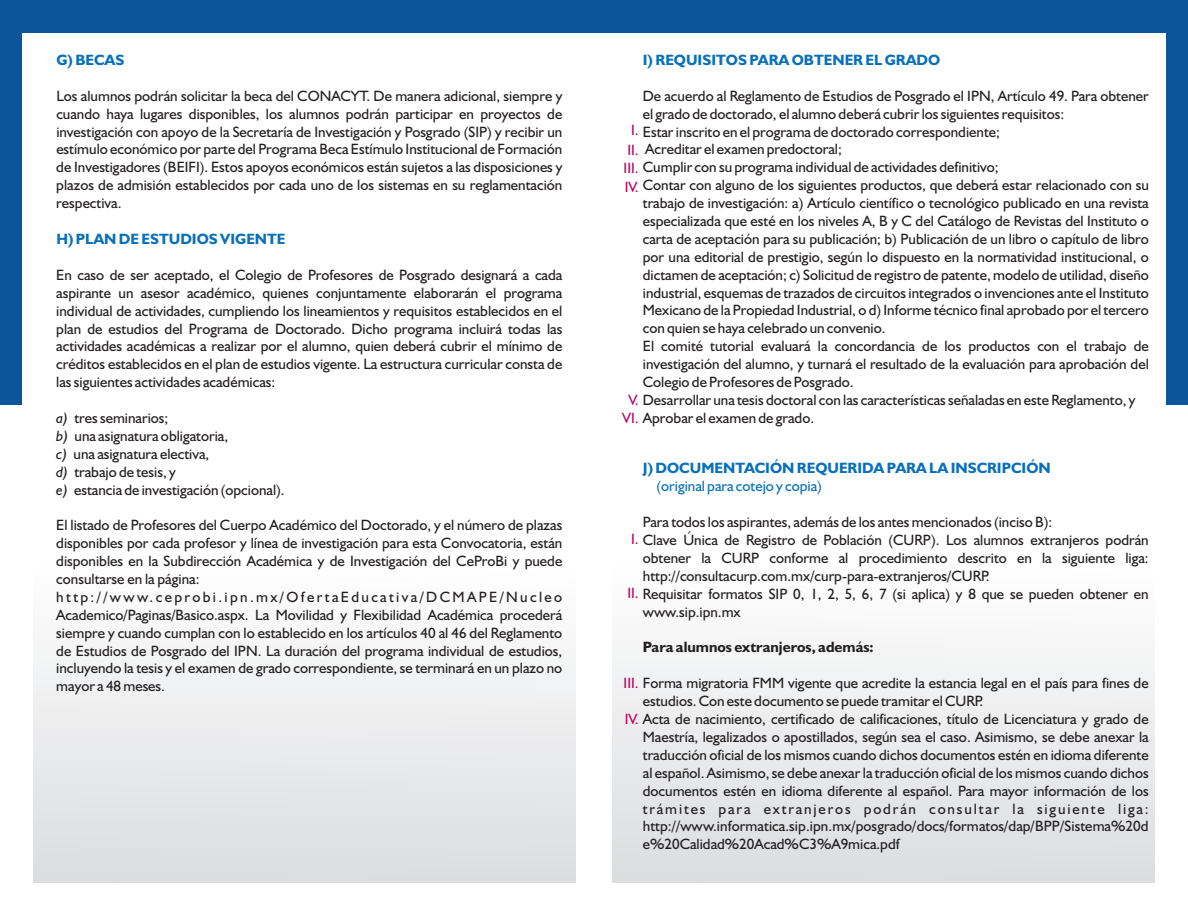
<style>
.page{position:relative;width:1188px;height:918px;background:#fff}
.page>*{position:absolute;margin:0;border:0;box-sizing:border-box;transform-origin:0 0}
.t1{font:15px/17.9px "Humanist 521 BT";color:#231f20;text-align:justify}
.t2{font:700 15px "Humanist 521 BT";color:#0970b9}
.t3{font:15px "Humanist 521 BT";letter-spacing:.12em;color:#231f20}
.t4{font:700 15px "Humanist 521 BT";color:#231f20}
.t5{font:15px "Humanist 521 BT";color:#0970b9}
.t6{font:15px "Humanist 521 BT";color:#b6025e}
.s1{font-style:italic}
.s2{color:#b6025e}
</style>
<div class="page">
<div style="left:0;top:0;width:1188px;height:404px;background:#0b559a"></div>
<div style="left:22px;top:33px;width:1144px;height:392px;background:#fff"></div>
<p class="t2" style="left:56px;top:54px;width:70px">G) BECAS</p>
<p class="t1" style="left:56px;top:88px;width:508px">Los alumnos podrán solicitar la beca del CONACYT. De manera adicional, siempre y cuando haya lugares disponibles, los alumnos podrán participar en proyectos de investigación con apoyo de la Secretaría de Investigación y Posgrado (SIP) y recibir un estímulo económico por parte del Programa Beca Estímulo Institucional de Formación de Investigadores (BEIFI). Estos apoyos económicos están sujetos a las disposiciones y plazos de admisión establecidos por cada uno de los sistemas en su reglamentación respectiva.</p>
<p class="t2" style="left:56px;top:233px;width:231px">H) PLAN DE ESTUDIOS VIGENTE</p>
<p class="t1" style="left:56px;top:267px;width:508px">En caso de ser aceptado, el Colegio de Profesores de Posgrado designará a cada aspirante un asesor académico, quienes conjuntamente elaborarán el programa individual de actividades, cumpliendo los lineamientos y requisitos establecidos en el plan de estudios del Programa de Doctorado. Dicho programa incluirá todas las actividades académicas a realizar por el alumno, quien deberá cubrir el mínimo de créditos establecidos en el plan de estudios vigente. La estructura curricular consta de las siguientes actividades académicas:</p>
<p class="t1" style="left:56px;top:410px;width:230px;text-align:left"><span class="s1">a)</span> tres seminarios;<br><span class="s1">b)</span> una asignatura obligatoria,<br><span class="s1">c)</span> una asignatura electiva,<br><span class="s1">d)</span> trabajo de tesis, y<br><span class="s1">e)</span> estancia de investigación (opcional).</p>
<p class="t1" style="left:56px;top:517px;width:508px">El listado de Profesores del Cuerpo Académico del Doctorado, y el número de plazas disponibles por cada profesor y línea de investigación para esta Convocatoria, están disponibles en la Subdirección Académica y de Investigación del CeProBi y puede</p>
<p class="t1" style="left:56px;top:589px;width:508px">http://www.ceprobi.ipn.mx/OfertaEducativa/DCMAPE/Nucleo Academico/Paginas/Basico.aspx. La Movilidad y Flexibilidad Académica procederá siempre y cuando cumplan con lo establecido en los artículos 40 al 46 del Reglamento de Estudios de Posgrado del IPN. La duración del programa individual de estudios, incluyendo la tesis y el examen de grado correspondiente, se terminará en un plazo no mayor a 48 meses.</p>
<p class="t2" style="left:643px;top:54px;width:299px">I) REQUISITOS PARA OBTENER EL GRADO</p>
<p class="t1" style="left:643px;top:88px;width:508px">De acuerdo al Reglamento de Estudios de Posgrado el IPN, Artículo 49. Para obtener</p>
<p class="t1" style="left:643px;top:106px;width:423px">el grado de doctorado, el alumno deberá cubrir los siguientes requisitos:</p>
<p class="t1" style="left:643px;top:124px;width:359px">Estar inscrito en el programa de doctorado correspondiente;</p>
<p class="t1" style="left:627px;top:142px;width:216px"><span class="s2">II.</span> Acreditar el examen predoctoral;</p>
<p class="t1" style="left:624px;top:159px;width:377px"><span class="s2">III.</span> Cumplir con su programa individual de actividades definitivo;</p>
<p class="t1" style="left:643px;top:177px;width:508px">Contar con alguno de los siguientes productos, que deberá estar relacionado con su</p>
<p class="t1" style="left:643px;top:195px;width:507px">trabajo de investigación: a) Artículo científico o tecnológico publicado en una revista</p>
<p class="t1" style="left:643px;top:213px;width:508px">especializada que esté en los niveles A, B y C del Catálogo de Revistas del Instituto o</p>
<p class="t1" style="left:643px;top:231px;width:508px">carta de aceptación para su publicación; b) Publicación de un libro o capítulo de libro</p>
<p class="t1" style="left:643px;top:249px;width:508px">por una editorial de prestigio, según lo dispuesto en la normatividad institucional, o</p>
<p class="t1" style="left:643px;top:267px;width:508px">dictamen de aceptación; c) Solicitud de registro de patente, modelo de utilidad, diseño</p>
<p class="t1" style="left:643px;top:285px;width:508px">industrial, esquemas de trazados de circuitos integrados o invenciones ante el Instituto</p>
<p class="t1" style="left:643px;top:303px;width:508px">Mexicano de la Propiedad Industrial, o d) Informe técnico final aprobado por el tercero</p>
<p class="t1" style="left:643px;top:321px;width:244px">con quien se haya celebrado un convenio.</p>
<p class="t1" style="left:643px;top:338px;width:508px">El comité tutorial evaluará la concordancia de los productos con el trabajo de</p>
<p class="t1" style="left:643px;top:356px;width:508px">investigación del alumno, y turnará el resultado de la evaluación para aprobación del</p>
<p class="t1" style="left:643px;top:374px;width:212px">Colegio de Profesores de Posgrado.</p>
<p class="t1" style="left:628px;top:392px;width:509px"><span class="s2">V.</span> Desarrollar una tesis doctoral con las características señaladas en este Reglamento, y</p>
<p class="t1" style="left:622px;top:410px;width:193px"><span class="s2">VI.</span> Aprobar el examen de grado.</p>
<p class="t6" style="left:631px;top:123px;width:9px">I.</p>
<p class="t6" style="left:625px;top:180px;width:15px">IV.</p>
<p class="t2" style="left:643px;top:462px;width:409px">J) DOCUMENTACIÓN REQUERIDA PARA LA INSCRIPCIÓN</p>
<p class="t5" style="left:656px;top:480px;width:167px">(original para cotejo y copia)</p>
<p class="t1" style="left:643px;top:514px;width:411px">Para todos los aspirantes, además de los antes mencionados (inciso B):</p>
<p class="t1" style="left:631px;top:532px;width:519px"><span class="s2">I.</span> Clave Única de Registro de Población (CURP). Los alumnos extranjeros podrán</p>
<p class="t1" style="left:643px;top:550px;width:507px">obtener la CURP conforme al procedimiento descrito en la siguiente liga:</p>
<p class="t1" style="left:643px;top:568px;width:348px">http://consultacurp.com.mx/curp-para-extranjeros/CURP.</p>
<p class="t1" style="left:627px;top:586px;width:523px"><span class="s2">II.</span> Requisitar formatos SIP 0, 1, 2, 5, 6, 7 (si aplica) y 8 que se pueden obtener en</p>
<p class="t1" style="left:643px;top:604px;width:99px">www.sip.ipn.mx</p>
<p class="t4" style="left:643px;top:641px;width:232px">Para alumnos extranjeros, además:</p>
<p class="t1" style="left:624px;top:675px;width:527px"><span class="s2">III.</span> Forma migratoria FMM vigente que acredite la estancia legal en el país para fines de</p>
<p class="t1" style="left:643px;top:693px;width:342px">estudios. Con este documento se puede tramitar el CURP.</p>
<p class="t1" style="left:625px;top:711px;width:526px"><span class="s2">IV.</span> Acta de nacimiento, certificado de calificaciones, título de Licenciatura y grado de</p>
<p class="t1" style="left:643px;top:729px;width:507px">Maestría, legalizados o apostillados, según sea el caso. Asimismo, se debe anexar la</p>
<p class="t1" style="left:643px;top:747px;width:507px">traducción oficial de los mismos cuando dichos documentos estén en idioma diferente</p>
<p class="t1" style="left:643px;top:765px;width:507px">al español. Asimismo, se debe anexar la traducción oficial de los mismos cuando dichos</p>
<p class="t1" style="left:643px;top:783px;width:507px">documentos estén en idioma diferente al español. Para mayor información de los</p>
<p class="t3" style="left:643px;top:802px;width:507px">trámites para extranjeros podrán consultar la siguiente liga:</p>
<p class="t1" style="left:643px;top:819px;width:507px">http://www.informatica.sip.ipn.mx/posgrado/docs/formatos/dap/BPP/Sistema%20d</p>
<p class="t1" style="left:643px;top:836px;width:258px">e%20Calidad%20Acad%C3%A9mica.pdf</p>
</div>
